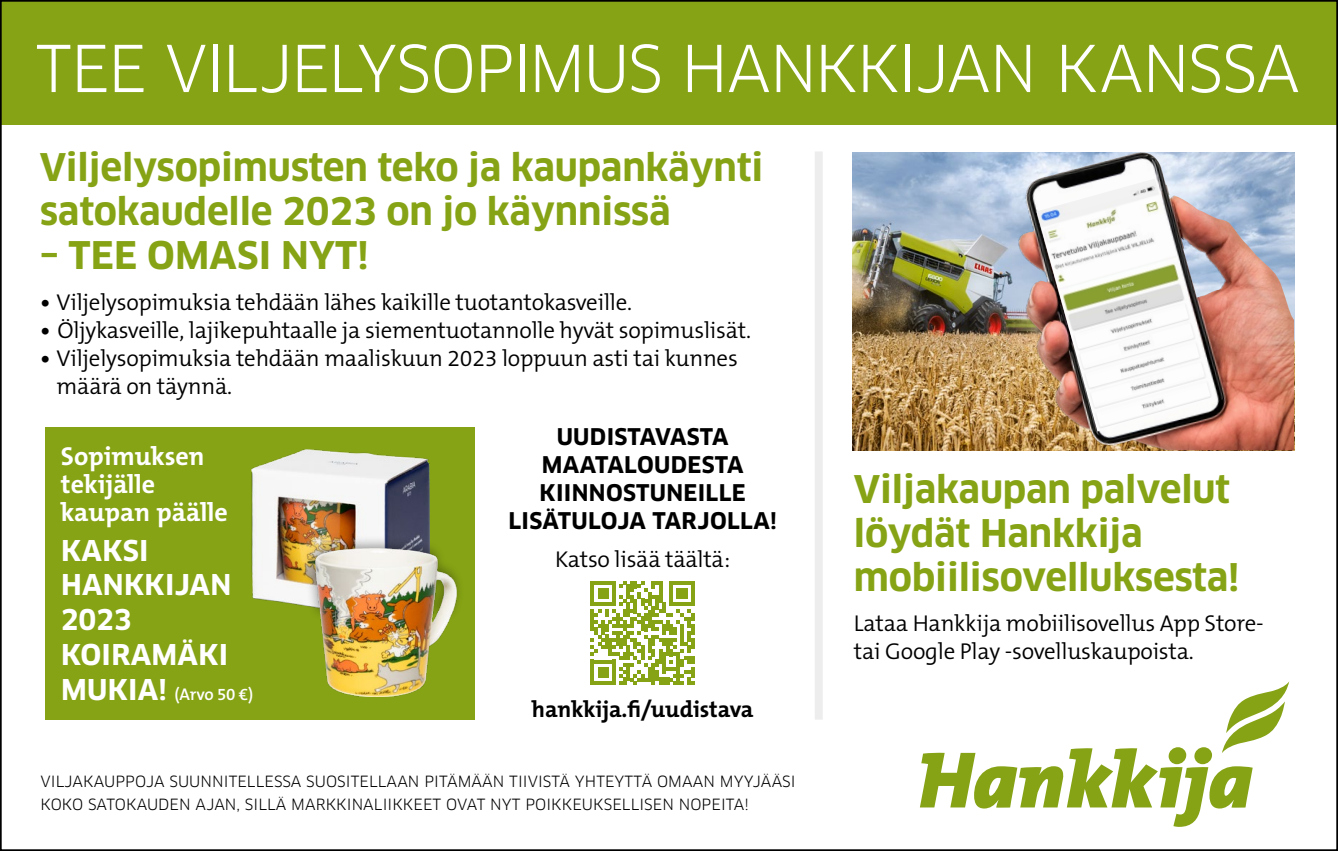
<style>
.page{position:relative;width:1338px;height:851px;background:#fff}
.page>*{position:absolute;margin:0;border:0;box-sizing:border-box;transform-origin:0 0}
.t1{font:63px "Clan Pro";letter-spacing:-.03em;color:#fff}
.t2{font:700 37.2px/44.2px "Clan Pro";letter-spacing:-.005em;color:#86a315}
.t3{font:700 28px/35px "Clan Pro";letter-spacing:.01em;color:#fff}
.t4{font:700 26px/28px "The Mix B W7";color:#fff}
.t5{font:300 23px/28px "The Mix B W4";letter-spacing:-.01em;color:#000}
.t6{font:700 23px "The Mix B W7";letter-spacing:-.005em;color:#000}
.t7{font:700 22.4px/28px "Clan Pro";letter-spacing:.015em;color:#000;text-align:center}
.t8{font:600 17px "The Mix B W6";letter-spacing:-.01em;color:#fff}
.t9{font:15.2px/22.8px "Clan Pro";letter-spacing:.005em;color:#000}
.s1{font-family:"The Mix B W7";font-weight:700}
.s2{font-family:"Clan Pro";font-weight:700;font-size:28px}
</style>
<div class="page">
<svg style="left:920px;top:682px;width:369px;height:144px"></svg>
<div style="left:0;top:0;width:1338px;height:125px;background:#86a315"></div>
<div style="left:815px;top:151px;width:8px;height:568px;background:#ededed"></div>
<img style="left:853px;top:152px;width:158px;height:298px">
<img style="left:1011px;top:152px;width:283px;height:298px">
<img style="left:1036px;top:178px;width:180px;height:253px">
<div style="left:45px;top:427px;width:430px;height:292px;background:#86a315"></div>
<img style="left:251px;top:449px;width:179px;height:157px">
<div style="left:304px;top:535px;width:160px;height:86px;background:#000;opacity:.35"></div>
<img style="left:316px;top:548px;width:141px;height:63px">
<img style="left:316px;top:611px;width:141px;height:85px">
<svg style="left:591px;top:581px;width:104px;height:103px"></svg>
<h1 class="t1" style="left:36px;top:31px;width:1266px">TEE VILJELYSOPIMUS HANKKIJAN KANSSA</h1>
<h2 class="t2" style="left:40px;top:145px;width:725px">Viljelysopimusten teko ja kaupankäynti satokaudelle 2023 on jo käynnissä</h2>
<h2 class="t2" style="left:40px;top:234px;width:331px">– TEE OMASI NYT!</h2>
<p class="t5" style="left:40px;top:288px;width:593px"><span class="s1">•</span> Viljelysopimuksia tehdään lähes kaikille tuotantokasveille.</p>
<p class="t5" style="left:40px;top:316px;width:712px"><span class="s1">•</span> Öljykasveille, lajikepuhtaalle ja siementuotannolle hyvät sopimuslisät.</p>
<p class="t5" style="left:57px;top:344px;width:683px;text-indent:-16px"><span class="s1">•</span> Viljelysopimuksia tehdään maaliskuun 2023 loppuun asti tai kunnes määrä on täynnä.</p>
<p class="t7" style="left:509px;top:422px;width:270px">UUDISTAVASTA<br>MAATALOUDESTA<br>KIINNOSTUNEILLE<br>LISÄTULOJA TARJOLLA!</p>
<p class="t4" style="left:61px;top:442px;width:169px">Sopimuksen tekijälle kaupan päälle</p>
<p class="t3" style="left:61px;top:533px;width:172px">KAKSI<br>HANKKIJAN<br>2023<br>KOIRAMÄKI</p>
<p class="t8" style="left:61px;top:683px;width:194px"><span class="s2">MUKIA!</span> (Arvo 50 €)</p>
<p class="t5" style="left:555px;top:545px;width:177px">Katso lisää täältä:</p>
<p class="t6" style="left:532px;top:694px;width:223px">hankkija.fi/uudistava</p>
<p class="t9" style="left:41px;top:769px;width:757px">VILJAKAUPPOJA SUUNNITELLESSA SUOSITELLAAN PITÄMÄÄN TIIVISTÄ YHTEYTTÄ OMAAN MYYJÄÄSI<br>KOKO SATOKAUDEN AJAN, SILLÄ MARKKINALIIKKEET OVAT NYT POIKKEUKSELLISEN NOPEITA!</p>
<h2 class="t2" style="left:854px;top:467px;width:387px">Viljakaupan palvelut löydät Hankkija mobiilisovelluksesta!</h2>
<p class="t5" style="left:854px;top:609px;width:411px">Lataa Hankkija mobiilisovellus App Store&shy;tai Google Play -sovelluskaupoista.</p>
</div>
